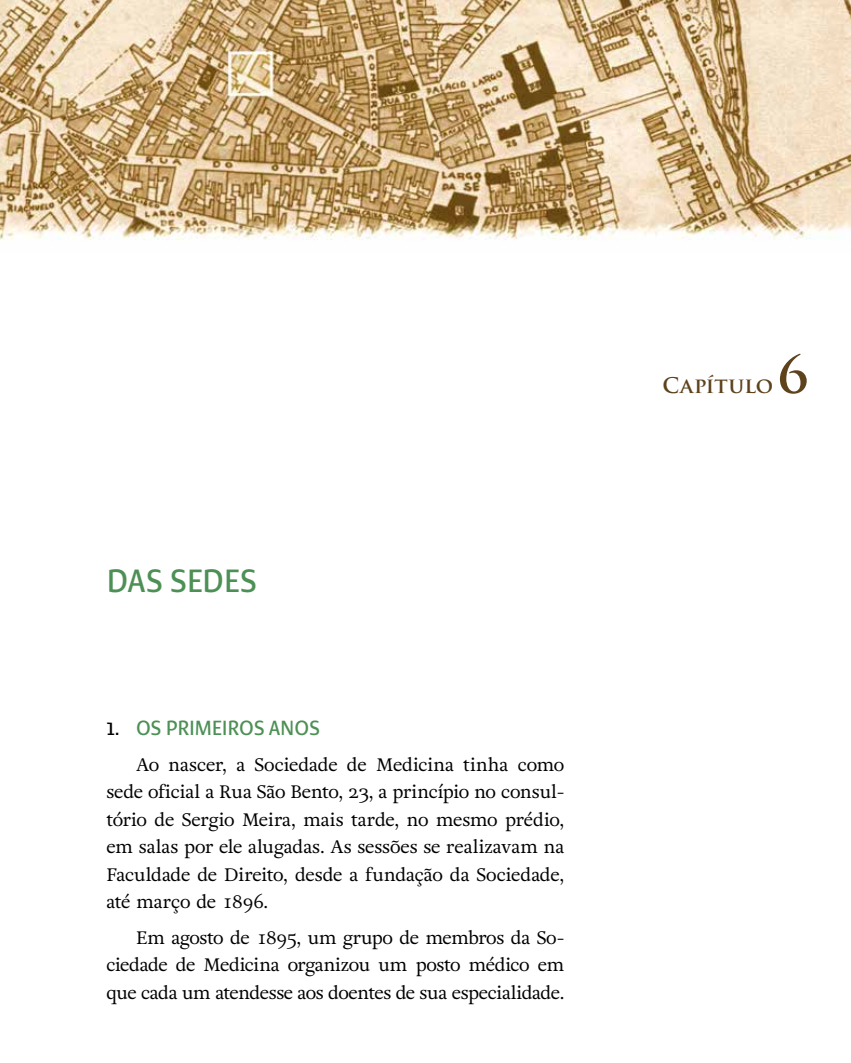
<style>
.page{position:relative;width:851px;height:1063px;background:#fff}
.page>*{position:absolute;margin:0;border:0;box-sizing:border-box;transform-origin:0 0}
.t1{font:700 51px "Trajan Pro";color:#5d421c}
.t2{font:33px "Beret LT Std";color:#4d9055}
.t3{font:21px "Beret LT Std";color:#4d9055}
.t4{font:700 21px "Trajan Pro";letter-spacing:.005em;color:#5d421c}
.t5{font:18px/27.5px "Adriane Text";letter-spacing:-.02em;color:#000;text-align:justify}
.s1{color:#000}
</style>
<div class="page">
<img style="left:0;top:0;width:850px;height:240px">
<h2 class="t2" style="left:106px;top:560px;width:82px">DAS SEDES</h2>
<p class="t3" style="left:106px;top:715px;width:72px"><span class="s1">1.</span> OS PRIMEIROS</p>
<p class="t3" style="left:269px;top:715px;width:14px">ANOS</p>
<p class="t5" style="left:106px;top:750px;width:459px;text-indent:30px">Ao nascer, a Sociedade de Medicina tinha como sede oficial a Rua São Bento, 23, a princípio no consul&shy;tório de Sergio Meira, mais tarde, no mesmo prédio, em salas por ele alugadas. As sessões se realizavam na Faculdade de Direito, desde a fundação da Sociedade, até março de 1896.</p>
<p class="t5" style="left:106px;top:924px;width:459px;text-indent:30px">Em agosto de 1895, um grupo de membros da So&shy;ciedade de Medicina organizou um posto médico em que cada um atendesse aos doentes de sua especialidade.</p>
<h1 class="t1" style="left:777px;top:343px;width:32px">6</h1>
<p class="t4" style="left:662px;top:372px;width:112px">CAPÍTULO</p>
</div>
